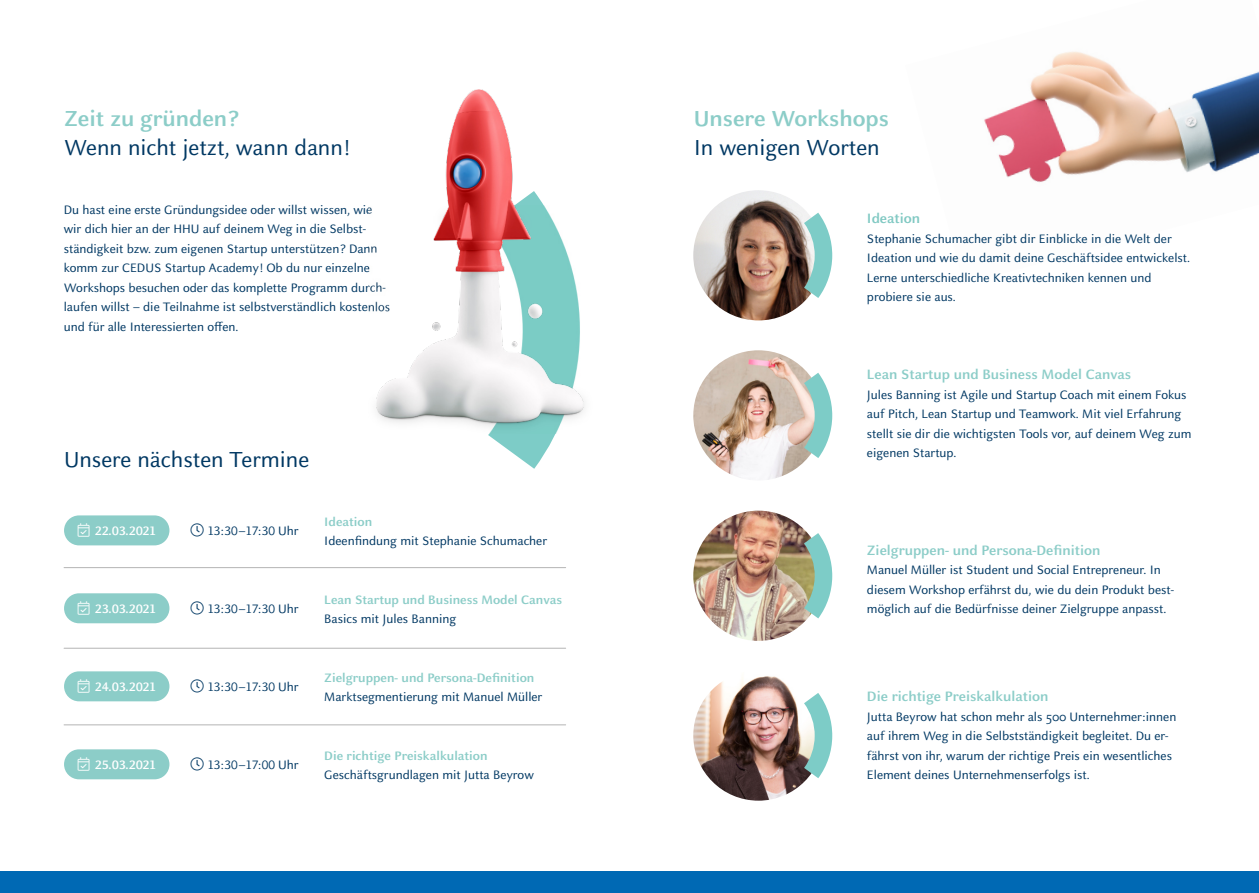
<style>
.page{position:relative;width:1259px;height:893px;background:#fff}
.page>*{position:absolute;margin:0;border:0;box-sizing:border-box;transform-origin:0 0}
.t1{font:24px "Celeste Sans Pro";color:#003863}
.t2{font:700 24px "Celeste Sans Pro";color:#8ccdc8}
.t3{font:700 15px "Celeste Sans Pro";color:#8ccdc8}
.t4{font:700 15px "Celeste Sans Pro";color:#81c9c3}
.t5{font:13.5px/19.5px "Celeste Sans Pro";color:#003863}
.t6{font:700 13.5px "Celeste Sans Pro";color:#8ccdc8}
.t7{font:700 13.5px "Celeste Sans Pro";color:#fff}
</style>
<div class="page">
<svg style="left:488px;top:434px;width:68px;height:35px"></svg>
<img style="left:984px;top:51px;width:275px;height:132px">
<img style="left:693px;top:190px;width:130px;height:130px;border-radius:50%">
<img style="left:693px;top:350px;width:130px;height:130px;border-radius:50%">
<img style="left:693px;top:511px;width:130px;height:130px;border-radius:50%">
<img style="left:693px;top:670px;width:130px;height:131px;border-radius:50%">
<div style="left:0;top:872px;width:1259px;height:21px;background:#0069b4"></div>
<div style="left:64px;top:515px;width:105px;height:30px;background:#8ccdc8;border-radius:15px"></div>
<div style="left:64px;top:593px;width:105px;height:30px;background:#8ccdc8;border-radius:15px"></div>
<div style="left:64px;top:671px;width:105px;height:30px;background:#8ccdc8;border-radius:15px"></div>
<div style="left:64px;top:749px;width:105px;height:30px;background:#8ccdc8;border-radius:15px"></div>
<hr style="left:64px;top:567px;width:502px;height:1px;background:#b4b4b4">
<hr style="left:64px;top:648px;width:502px;height:1px;background:#b4b4b4">
<hr style="left:64px;top:725px;width:502px;height:1px;background:#b4b4b4">
<img style="left:368px;top:207px;width:217px;height:227px">
<img style="left:376px;top:90px;width:207px;height:332px">
<svg style="left:804px;top:213px;width:28px;height:85px"></svg>
<svg style="left:804px;top:533px;width:28px;height:85px"></svg>
<svg style="left:804px;top:373px;width:28px;height:85px"></svg>
<svg style="left:804px;top:693px;width:28px;height:85px"></svg>
<h1 class="t2" style="left:64px;top:108px;width:176px">Zeit zu gründen?</h1>
<h1 class="t1" style="left:64px;top:138px;width:287px">Wenn nicht jetzt, wann dann!</h1>
<p class="t5" style="left:64px;top:201px;width:328px">Du hast eine erste Gründungsidee oder willst wissen, wie wir dich hier an der HHU auf deinem Weg in die Selbst&shy;ständigkeit bzw. zum eigenen Startup unterstützen? Dann komm zur CEDUS Startup Academy! Ob du nur einzelne Workshops besuchen oder das komplette Programm durch&shy;laufen willst – die Teilnahme ist selbstverständlich kostenlos und für alle Interessierten offen.</p>
<h1 class="t1" style="left:64px;top:450px;width:247px">Unsere nächsten Termine</h1>
<p class="t7" style="left:95px;top:525px;width:63px">22.03.2021</p>
<p class="t5" style="left:207px;top:522px;width:93px">13:30–17:30 Uhr</p>
<p class="t6" style="left:324px;top:516px;width:49px">Ideation</p>
<p class="t5" style="left:324px;top:532px;width:224px">Ideenfindung mit Stephanie Schumacher</p>
<p class="t7" style="left:95px;top:603px;width:63px">23.03.2021</p>
<p class="t5" style="left:207px;top:600px;width:93px">13:30–17:30 Uhr</p>
<p class="t6" style="left:324px;top:594px;width:239px">Lean Startup und Business Model Canvas</p>
<p class="t5" style="left:324px;top:610px;width:133px">Basics mit Jules Banning</p>
<p class="t7" style="left:95px;top:681px;width:63px">24.03.2021</p>
<p class="t5" style="left:207px;top:678px;width:93px">13:30–17:30 Uhr</p>
<p class="t6" style="left:324px;top:672px;width:212px">Zielgruppen- und Persona-Definition</p>
<p class="t5" style="left:324px;top:688px;width:219px">Marktsegmentierung mit Manuel Müller</p>
<p class="t7" style="left:95px;top:759px;width:63px">25.03.2021</p>
<p class="t5" style="left:207px;top:756px;width:93px">13:30–17:00 Uhr</p>
<p class="t6" style="left:324px;top:750px;width:165px">Die richtige Preiskalkulation</p>
<p class="t5" style="left:324px;top:766px;width:211px">Geschäftsgrundlagen mit Jutta Beyrow</p>
<h1 class="t2" style="left:693px;top:108px;width:197px">Unsere Workshops</h1>
<h1 class="t1" style="left:693px;top:138px;width:187px">In wenigen Worten</h1>
<p class="t4" style="left:867px;top:212px;width:55px">Ideation</p>
<p class="t5" style="left:867px;top:230px;width:325px">Stephanie Schumacher gibt dir Einblicke in die Welt der Ideation und wie du damit deine Geschäftsidee entwickelst.<br>Lerne unterschiedliche Kreativtechniken kennen und probiere sie aus.</p>
<p class="t3" style="left:867px;top:368px;width:266px">Lean Startup und Business Model Canvas</p>
<p class="t5" style="left:867px;top:386px;width:326px">Jules Banning ist Agile und Startup Coach mit einem Fokus auf Pitch, Lean Startup und Teamwork. Mit viel Erfahrung stellt sie dir die wichtigsten Tools vor, auf deinem Weg zum eigenen Startup.</p>
<p class="t3" style="left:867px;top:544px;width:235px">Zielgruppen- und Persona-Definition</p>
<p class="t5" style="left:867px;top:561px;width:308px">Manuel Müller ist Student und Social Entrepreneur. In diesem Workshop erfährst du, wie du dein Produkt best&shy;möglich auf die Bedürfnisse deiner Zielgruppe anpasst.</p>
<p class="t3" style="left:867px;top:690px;width:183px">Die richtige Preiskalkulation</p>
<p class="t5" style="left:867px;top:708px;width:311px">Jutta Beyrow hat schon mehr als 500 Unternehmer:innen auf ihrem Weg in die Selbstständigkeit begleitet. Du er&shy;fährst von ihr, warum der richtige Preis ein wesentliches Element deines Unternehmenserfolgs ist.</p>
</div>
